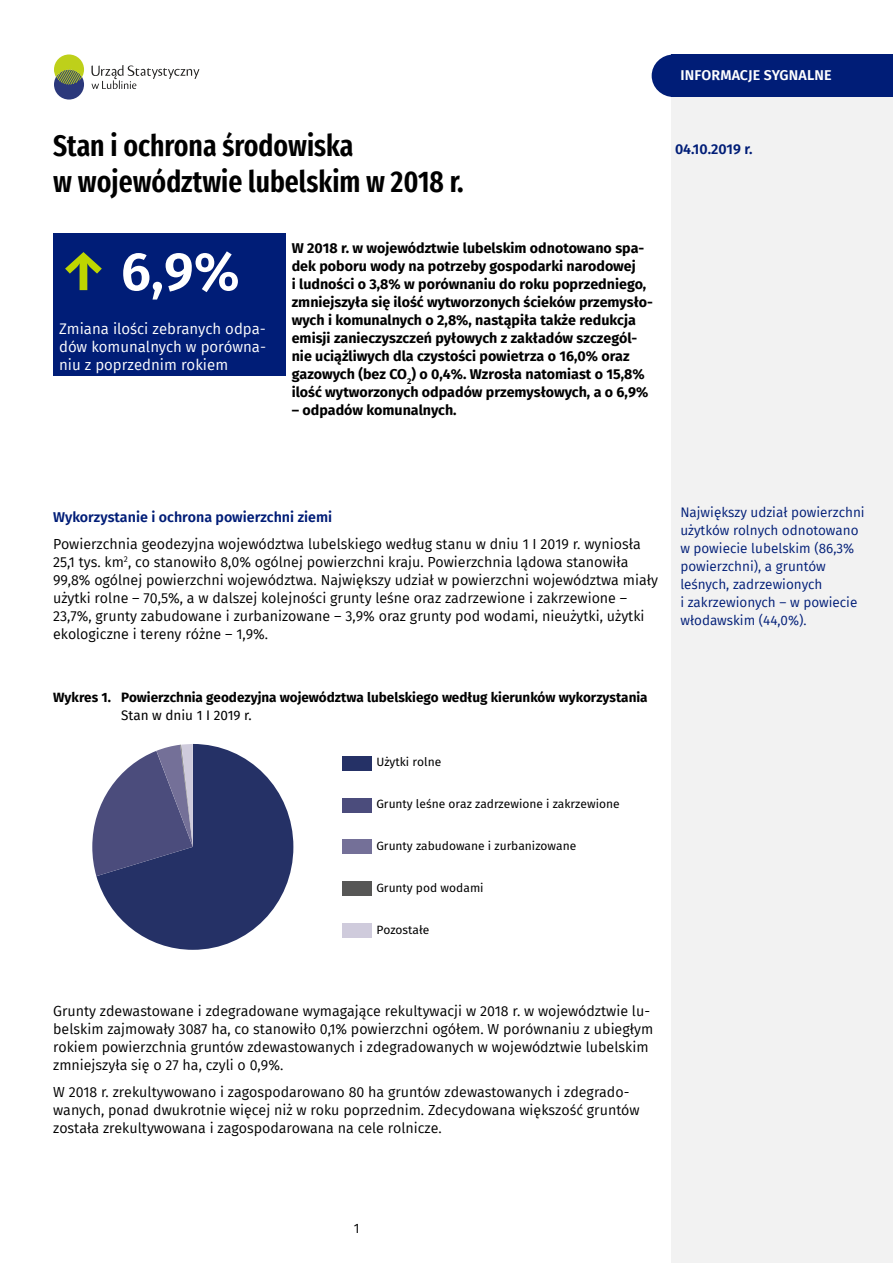
<style>
.page{position:relative;width:893px;height:1263px;background:#fff}
.page>*{position:absolute;margin:0;border:0;box-sizing:border-box;transform-origin:0 0}
.t1{font:600 54px "Fira Sans";color:#fff}
.t2{font:600 extra-condensed 30px/36px "Fira Sans";color:#000}
.t3{font:15px/18px "Fira Sans";color:#fff;text-align:justify}
.t4{font:14.25px/18px "Fira Sans";color:#000}
.t5{font:700 14.25px/18px "Fira Sans";color:#000}
.t6{font:600 14.25px "Fira Sans";color:#001d77}
.t7{font:600 14.25px "Fira Sans";letter-spacing:.01em;color:#fff}
.t8{font:13.5px/18px "Fira Sans";color:#001d77}
.t9{font:700 13.5px "Fira Sans";color:#000}
.t10{font:13.5px "Fira Sans";color:#000}
.t11{font:13.5px "Fira Sans";color:#000}
.t12{font:12px "Fira Sans";color:#000}
.s1{font-weight:700;color:#bed600}
</style>
<div class="page">
<div style="left:672px;top:76px;width:221px;height:1187px;background:#f2f2f2"></div>
<div style="left:672px;top:54px;width:221px;height:43px;background:#001d77"></div>
<div style="left:652px;top:54px;width:43px;height:43px;background:#001d77;border-radius:50%"></div>
<svg style="left:91px;top:65px;width:108px;height:24px"></svg>
<div style="left:54px;top:70px;width:30px;height:30px;background:#2b387b;border-radius:50%"></div>
<svg style="left:54px;top:54px;width:30px;height:31px"></svg>
<div style="left:53px;top:234px;width:233px;height:142px;background:#001d77"></div>
<svg style="left:92px;top:744px;width:201px;height:206px"></svg>
<div style="left:342px;top:756px;width:30px;height:15px;background:#253166"></div>
<div style="left:342px;top:798px;width:30px;height:14px;background:#4b4c7c"></div>
<div style="left:342px;top:839px;width:30px;height:15px;background:#747098"></div>
<div style="left:342px;top:881px;width:30px;height:15px;background:#575756"></div>
<div style="left:342px;top:923px;width:30px;height:15px;background:#cfcbdc"></div>
<h2 class="t2" style="left:53px;top:126px;width:412px">Stan i ochrona środowiska<br>w województwie lubelskim w 2018 r.</h2>
<h1 class="t1" style="left:59px;top:227px;width:182px"><span class="s1">↑</span> 6,9%</h1>
<p class="t3" style="left:59px;top:319px;width:208px">Zmiana ilości zebranych odpa&shy;dów komunalnych w porówna&shy;niu z poprzednim rokiem</p>
<p class="t5" style="left:292px;top:238px;width:363px">W 2018 r. w województwie lubelskim odnotowano spa&shy;dek poboru wody na potrzeby gospodarki narodowej<br>i ludności o 3,8% w porównaniu do roku poprzedniego, zmniejszyła się ilość wytworzonych ścieków przemysło&shy;wych i komunalnych o 2,8%, nastąpiła także redukcja emisji zanieczyszczeń pyłowych z zakładów szczegól&shy;nie uciążliwych dla czystości powietrza o 16,0% oraz gazowych (bez CO<sub>2</sub>) o 0,4%. Wzrosła natomiast o 15,8% ilość wytworzonych odpadów przemysłowych, a o 6,9%</p>
<p class="t5" style="left:292px;top:400px;width:166px">– odpadów komunalnych.</p>
<p class="t7" style="left:680px;top:63px;width:153px">INFORMACJE SYGNALNE</p>
<p class="t6" style="left:675px;top:137px;width:79px">04.10.2019 r.</p>
<p class="t6" style="left:53px;top:505px;width:281px">Wykorzystanie i ochrona powierzchni ziemi</p>
<p class="t4" style="left:53px;top:535px;width:606px">Powierzchnia geodezyjna województwa lubelskiego według stanu w dniu 1 I 2019 r. wyniosła 25,1 tys. km<sup>2</sup>, co stanowiło 8,0% ogólnej powierzchni kraju. Powierzchnia lądowa stanowiła 99,8% ogólnej powierzchni województwa. Największy udział w powierzchni województwa miały użytki rolne – 70,5%, a w dalszej kolejności grunty leśne oraz zadrzewione i zakrzewione – 23,7%, grunty zabudowane i zurbanizowane – 3,9% oraz grunty pod wodami, nieużytki, użytki ekologiczne i tereny różne – 1,9%.</p>
<p class="t9" style="left:53px;top:686px;width:596px">Wykres 1. Powierzchnia geodezyjna województwa lubelskiego według kierunków wykorzystania</p>
<p class="t10" style="left:121px;top:705px;width:132px">Stan w dniu 1 I 2019 r.</p>
<p class="t12" style="left:376px;top:753px;width:66px">Użytki rolne</p>
<p class="t12" style="left:376px;top:795px;width:245px">Grunty leśne oraz zadrzewione i zakrzewione</p>
<p class="t12" style="left:376px;top:837px;width:202px">Grunty zabudowane i zurbanizowane</p>
<p class="t12" style="left:376px;top:879px;width:109px">Grunty pod wodami</p>
<p class="t12" style="left:376px;top:921px;width:55px">Pozostałe</p>
<p class="t8" style="left:680px;top:502px;width:186px">Największy udział powierzchni użytków rolnych odnotowano w powiecie lubelskim (86,3% powierzchni), a gruntów leśnych, zadrzewionych<br>i zakrzewionych – w powiecie włodawskim (44,0%).</p>
<p class="t4" style="left:53px;top:1001px;width:602px">Grunty zdewastowane i zdegradowane wymagające rekultywacji w 2018 r. w województwie lu&shy;belskim zajmowały 3087 ha, co stanowiło 0,1% powierzchni ogółem. W porównaniu z ubiegłym rokiem powierzchnia gruntów zdewastowanych i zdegradowanych w województwie lubelskim zmniejszyła się o 27 ha, czyli o 0,9%.</p>
<p class="t4" style="left:53px;top:1082px;width:588px">W 2018 r. zrekultywowano i zagospodarowano 80 ha gruntów zdewastowanych i zdegrado&shy;wanych, ponad dwukrotnie więcej niż w roku poprzednim. Zdecydowana większość gruntów została zrekultywowana i zagospodarowana na cele rolnicze.</p>
<p class="t11" style="left:354px;top:1218px;width:7px">1</p>
</div>
